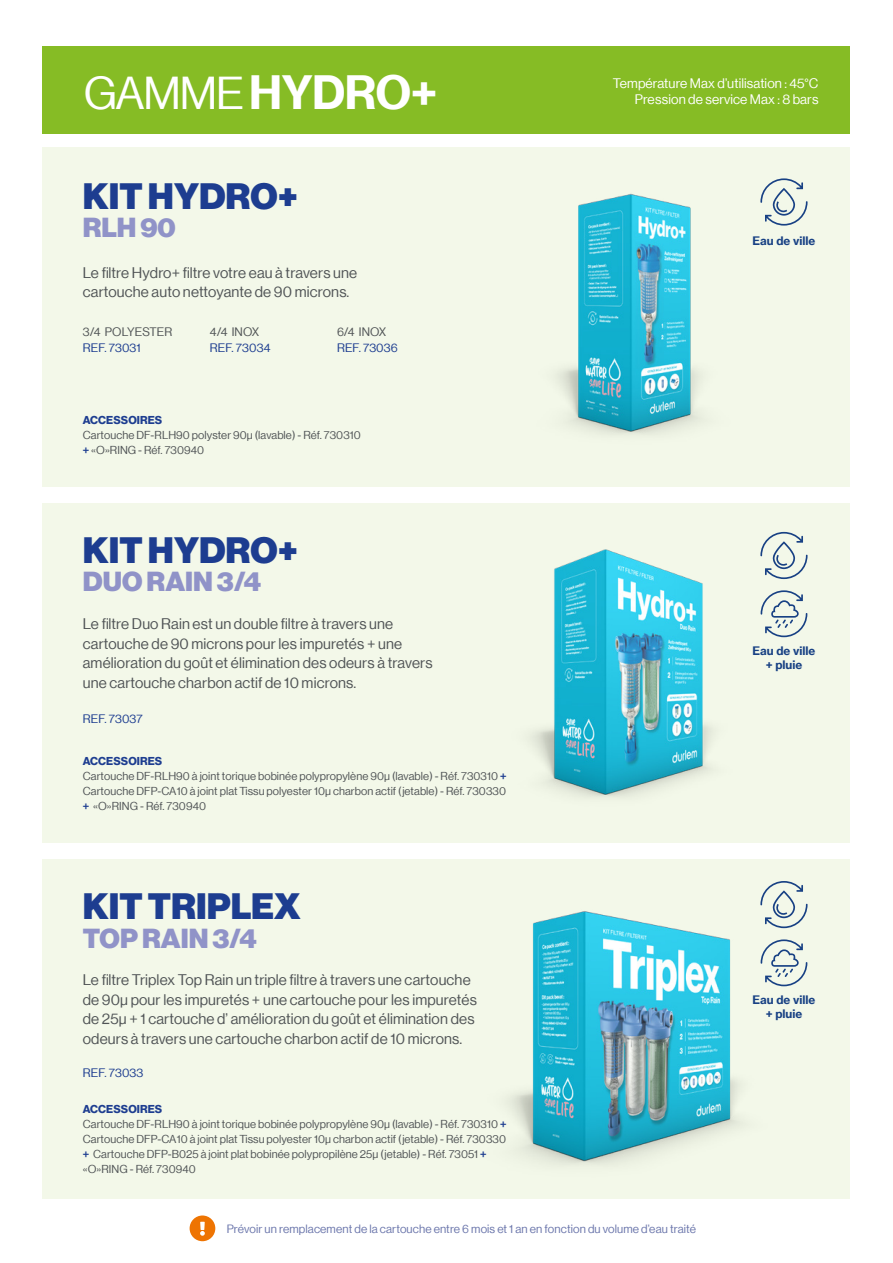
<style>
.page{position:relative;width:893px;height:1263px;background:#fff}
.page>*{position:absolute;margin:0;border:0;box-sizing:border-box;transform-origin:0 0}
.t1{font:45px "N Haas Grotesk TXW02 75 Bd";letter-spacing:-.025em;color:#fff}
.t2{font:36px "N Haas Grotesk DS Pro 95 Blk";color:#1d3d90}
.t3{font:27px "N Haas Grotesk DS Pro 95 Blk";color:#9093c8}
.t4{font:15px/19.5px "N Haas Grotesk DSW02 55 Rg";letter-spacing:.01em;color:#505456}
.t5{font:13.5px/16.5px "N Haas Grotesk DSW02 55 Rg";letter-spacing:.01em;color:#fff;text-align:right}
.t6{font:12px "N Haas Grotesk DSW02 55 Rg";letter-spacing:.01em;color:#1d3d90}
.t7{font:12px "N Haas Grotesk DSW02 55 Rg";letter-spacing:.01em;color:#505456}
.t8{font:11.7px "N Haas Grotesk DSW02 55 Rg";letter-spacing:.01em;color:#6c77ac}
.t9{font:11.55px/13.5px "N Haas Grotesk TXW02 75 Bd";color:#184184;text-align:center}
.t10{font:11.25px/15px "N Haas Grotesk DSW02 55 Rg";letter-spacing:.01em;color:#505456}
.t11{font:11.25px "N Haas Grotesk DS Pro 75 Bd";letter-spacing:.01em;color:#1d3d90}
.s1{font-family:"N Haas Grotesk DSW02 55 Rg"}
.s2{font-family:"N Haas Grotesk DS Pro 65 Md";color:#1d3d90}
</style>
<div class="page">
<div style="left:43px;top:147px;width:807px;height:340px;background:#f3f8e9"></div>
<div style="left:43px;top:503px;width:807px;height:340px;background:#f3f8e9"></div>
<div style="left:43px;top:859px;width:807px;height:340px;background:#f3f8e9"></div>
<div style="left:43px;top:46px;width:807px;height:88px;background:#86bc25"></div>
<svg style="left:190px;top:1215px;width:25px;height:26px"></svg>
<img style="left:557px;top:193px;width:145px;height:242px">
<img style="left:530px;top:549px;width:183px;height:248px">
<img style="left:508px;top:911px;width:253px;height:254px">
<svg style="left:760px;top:178px;width:48px;height:48px"></svg>
<svg style="left:761px;top:590px;width:46px;height:47px"></svg>
<svg style="left:760px;top:532px;width:48px;height:47px"></svg>
<svg style="left:761px;top:939px;width:46px;height:47px"></svg>
<svg style="left:760px;top:881px;width:48px;height:47px"></svg>
<h1 class="t1" style="left:84px;top:64px;width:355px"><span class="s1">GAMME</span> HYDRO+</h1>
<h2 class="t2" style="left:83px;top:175px;width:217px">KIT HYDRO+</h2>
<h3 class="t3" style="left:83px;top:212px;width:94px">RLH 90</h3>
<h3 class="t4" style="left:83px;top:263px;width:276px">Le filtre Hydro+ filtre votre eau à travers une cartouche auto nettoyante de 90 microns.</h3>
<p class="t7" style="left:83px;top:325px;width:91px">3/4″ POLYESTER</p>
<p class="t6" style="left:83px;top:341px;width:59px">REF. 73031</p>
<p class="t7" style="left:210px;top:325px;width:51px">4/4″ INOX</p>
<p class="t6" style="left:210px;top:341px;width:62px">REF. 73034</p>
<p class="t7" style="left:337px;top:325px;width:51px">6/4″ INOX</p>
<p class="t6" style="left:337px;top:341px;width:62px">REF. 73036</p>
<p class="t11" style="left:83px;top:413px;width:81px">ACCESSOIRES</p>
<p class="t10" style="left:83px;top:427px;width:279px">Cartouche DF-RLH90 polyster 90μ (lavable) - Réf. 730310 <span class="s2">+</span> «O»RING - Réf. 730940</p>
<h2 class="t2" style="left:83px;top:529px;width:217px">KIT HYDRO+</h2>
<h3 class="t3" style="left:83px;top:566px;width:180px">DUO RAIN 3/4</h3>
<h3 class="t4" style="left:83px;top:614px;width:351px">Le filtre Duo Rain est un double filtre à travers une cartouche de 90 microns pour les impuretés + une amélioration du goût et élimination des odeurs à travers une cartouche charbon actif de 10 microns.</h3>
<p class="t6" style="left:83px;top:712px;width:61px">REF. 73037</p>
<p class="t11" style="left:83px;top:755px;width:81px">ACCESSOIRES</p>
<p class="t10" style="left:83px;top:769px;width:425px;text-align:justify">Cartouche DF-RLH90 à joint torique bobinée polypropylène 90μ (lavable) - Réf. 730310 <span class="s2">+ </span>Cartouche DFP-CA10 à joint plat Tissu polyester 10μ charbon actif (jetable) - Réf. 730330 <span class="s2">+</span> «O»RING - Réf. 730940</p>
<h2 class="t2" style="left:83px;top:885px;width:219px">KIT TRIPLEX</h2>
<h3 class="t3" style="left:83px;top:922px;width:176px">TOP RAIN 3/4</h3>
<p class="t4" style="left:83px;top:970px;width:396px">Le filtre Triplex Top Rain un triple filtre à travers une cartouche de 90μ pour les impuretés + une cartouche pour les impuretés de 25μ + 1 cartouche d’ amélioration du goût et élimination des odeurs à travers une cartouche charbon actif de 10 microns.</p>
<p class="t6" style="left:83px;top:1066px;width:62px">REF. 73033</p>
<p class="t11" style="left:83px;top:1103px;width:81px">ACCESSOIRES</p>
<p class="t10" style="left:83px;top:1117px;width:425px">Cartouche DF-RLH90 à joint torique bobinée polypropylène 90μ (lavable) - Réf. 730310 <span class="s2">+ </span>Cartouche DFP-CA10 à joint plat Tissu polyester 10μ charbon actif (jetable) - Réf. 730330 <span class="s2">+</span> Cartouche DFP-B025 à joint plat bobinée polypropilène 25μ (jetable) - Réf. 73051 <span class="s2">+ </span>«O»RING - Réf. 730940</p>
<p class="t5" style="left:613px;top:75px;width:207px">Température Max d’utilisation : 45°C<br>Pression de service Max : 8 bars</p>
<p class="t9" style="left:752px;top:234px;width:64px">Eau de ville</p>
<p class="t9" style="left:752px;top:644px;width:64px">Eau de ville + pluie</p>
<p class="t9" style="left:752px;top:993px;width:64px">Eau de ville + pluie</p>
<p class="t8" style="left:227px;top:1222px;width:471px">Prévoir un remplacement de la cartouche entre 6 mois et 1 an en fonction du volume d’eau traité</p>
</div>
